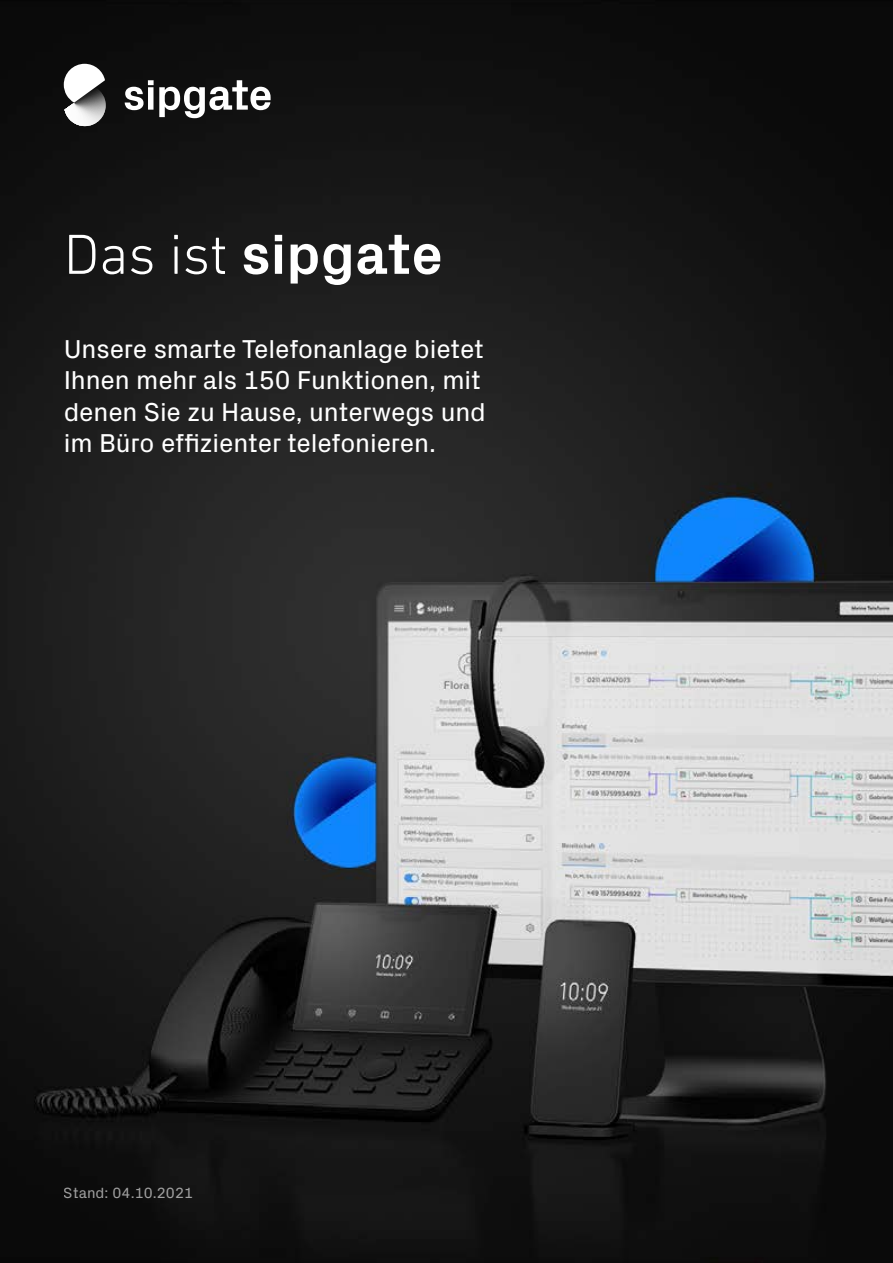
<style>
.page{position:relative;width:893px;height:1263px;background:#fff}
.page>*{position:absolute;margin:0;border:0;box-sizing:border-box;transform-origin:0 0}
.t1{font:700 57.3px "Px Grotesk";letter-spacing:-.005em;color:#fff}
.t2{font:26.25px/31.5px "Px Grotesk";letter-spacing:-.005em;color:#fff}
.t3{font:15px "Px Grotesk";letter-spacing:.005em;color:#fff}
.s1{font-family:"DIN Next LT Pro";font-weight:300}
</style>
<div class="page">
<img style="left:0;top:0;width:893px;height:1263px">
<svg style="left:125px;top:80px;width:146px;height:38px"></svg>
<svg style="left:64px;top:64px;width:42px;height:62px"></svg>
<h1 class="t1" style="left:64px;top:213px;width:381px"><span class="s1">Das ist</span> sipgate</h1>
<p class="t2" style="left:64px;top:331px;width:424px">Unsere smarte Telefonanlage bietet Ihnen mehr als 150 Funktionen, mit denen Sie zu Hause, unterwegs und im Büro effizienter telefonieren.</p>
<p class="t3" style="left:64px;top:1182px;width:131px">Stand: 04.10.2021</p>
</div>
